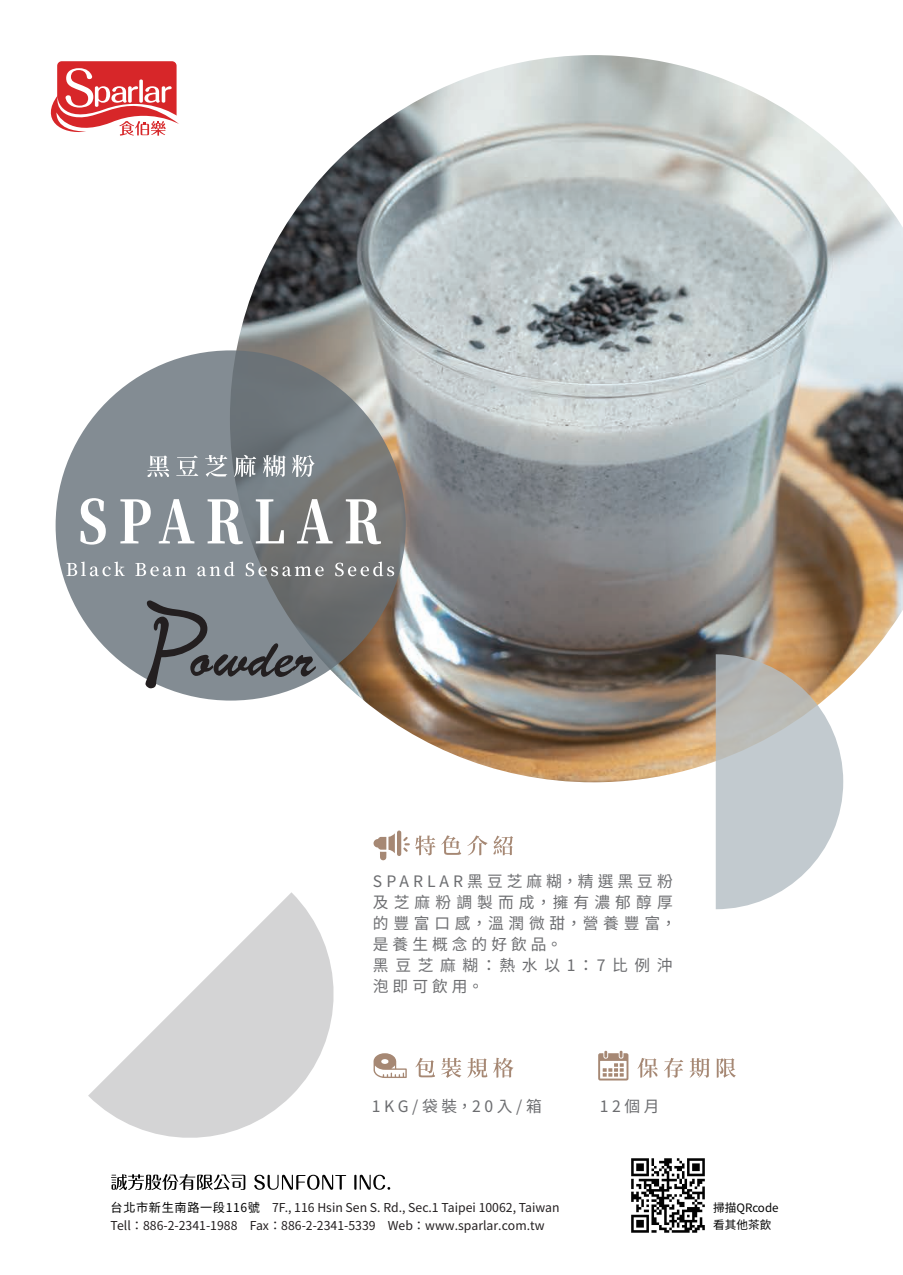
<style>
.page{position:relative;width:903px;height:1275px;background:#fff}
.page>*{position:absolute;margin:0;border:0;box-sizing:border-box;transform-origin:0 0}
.t1{font:15.75px/21px "Source Han Sans TW";letter-spacing:.3em;color:#6c6d70}
.t2{font:15.75px "Source Han Sans TW";letter-spacing:.255em;color:#6c6d70}
.t3{font:12.25px/17.5px "Source Han Sans TW";color:#231f20}
.t4{font:11.55px/17.5px "Source Han Sans TW";color:#030303}
.s1{color:#030303}
</style>
<div class="page">
<svg style="left:50px;top:61px;width:129px;height:75px"></svg>
<img style="left:236px;top:55px;width:667px;height:727px">
<svg style="left:56px;top:350px;width:350px;height:351px;background:#7a8186"></svg>
<svg style="left:716px;top:654px;width:127px;height:255px;background:#c7c8c6"></svg>
<img style="left:631px;top:1158px;width:74px;height:75px">
<svg style="left:111px;top:1174px;width:134px;height:16px"></svg>
<svg style="left:254px;top:1175px;width:92px;height:15px"></svg>
<svg style="left:354px;top:1175px;width:36px;height:15px"></svg>
<svg style="left:88px;top:892px;width:246px;height:246px;fill:#d4d4d5"></svg>
<svg style="left:441px;top:835px;width:20px;height:20px"></svg>
<svg style="left:467px;top:835px;width:20px;height:20px"></svg>
<svg style="left:493px;top:835px;width:20px;height:20px"></svg>
<svg style="left:415px;top:1058px;width:20px;height:19px"></svg>
<svg style="left:441px;top:1058px;width:20px;height:20px"></svg>
<svg style="left:467px;top:1058px;width:20px;height:20px"></svg>
<svg style="left:493px;top:1058px;width:20px;height:20px"></svg>
<svg style="left:637px;top:1058px;width:46px;height:20px"></svg>
<svg style="left:690px;top:1058px;width:20px;height:20px"></svg>
<svg style="left:717px;top:1058px;width:19px;height:20px"></svg>
<svg style="left:147px;top:455px;width:51px;height:23px"></svg>
<svg style="left:205px;top:455px;width:22px;height:22px"></svg>
<svg style="left:234px;top:455px;width:22px;height:22px"></svg>
<svg style="left:263px;top:455px;width:23px;height:22px"></svg>
<svg style="left:292px;top:455px;width:22px;height:22px"></svg>
<svg style="left:80px;top:498px;width:26px;height:47px"></svg>
<svg style="left:120px;top:499px;width:31px;height:44px"></svg>
<svg style="left:159px;top:499px;width:35px;height:44px"></svg>
<svg style="left:208px;top:499px;width:35px;height:45px"></svg>
<svg style="left:256px;top:499px;width:28px;height:44px"></svg>
<svg style="left:297px;top:499px;width:36px;height:44px"></svg>
<svg style="left:346px;top:499px;width:35px;height:45px"></svg>
<svg style="left:145px;top:600px;width:171px;height:88px;background:#6f757b"></svg>
<svg style="left:373px;top:830px;width:62px;height:30px"></svg>
<svg style="left:373px;top:1053px;width:34px;height:25px"></svg>
<svg style="left:598px;top:1051px;width:30px;height:29px"></svg>
<svg style="left:67px;top:562px;width:58px;height:14px"></svg>
<svg style="left:135px;top:563px;width:51px;height:13px"></svg>
<svg style="left:197px;top:562px;width:38px;height:14px"></svg>
<svg style="left:246px;top:563px;width:78px;height:13px"></svg>
<svg style="left:335px;top:562px;width:59px;height:14px"></svg>
<p class="t1" style="left:373px;top:871px;width:305px">SPARLAR黑豆芝麻糊，精選黑豆粉及芝麻粉調製而成，擁有濃郁醇厚的豐富口感，溫潤微甜，營養豐富，是養生概念的好飲品。<br>黑豆芝麻糊：熱水以1：7比例沖泡即可飲用。</p>
<p class="t2" style="left:372px;top:1097px;width:171px">1KG/袋裝，20入/箱</p>
<p class="t2" style="left:600px;top:1097px;width:61px">12個月</p>
<p class="t3" style="left:111px;top:1199px;width:450px"><span class="s1">台北市新生南路一段116號　</span>7F., 116 Hsin Sen S. Rd., Sec.1 Taipei 10062, Taiwan<br>Tell：886-2-2341-1988　Fax：886-2-2341-5339　Web：www.sparlar.com.tw</p>
<p class="t4" style="left:713px;top:1199px;width:67px">掃描QRcode看其他茶飲</p>
</div>
